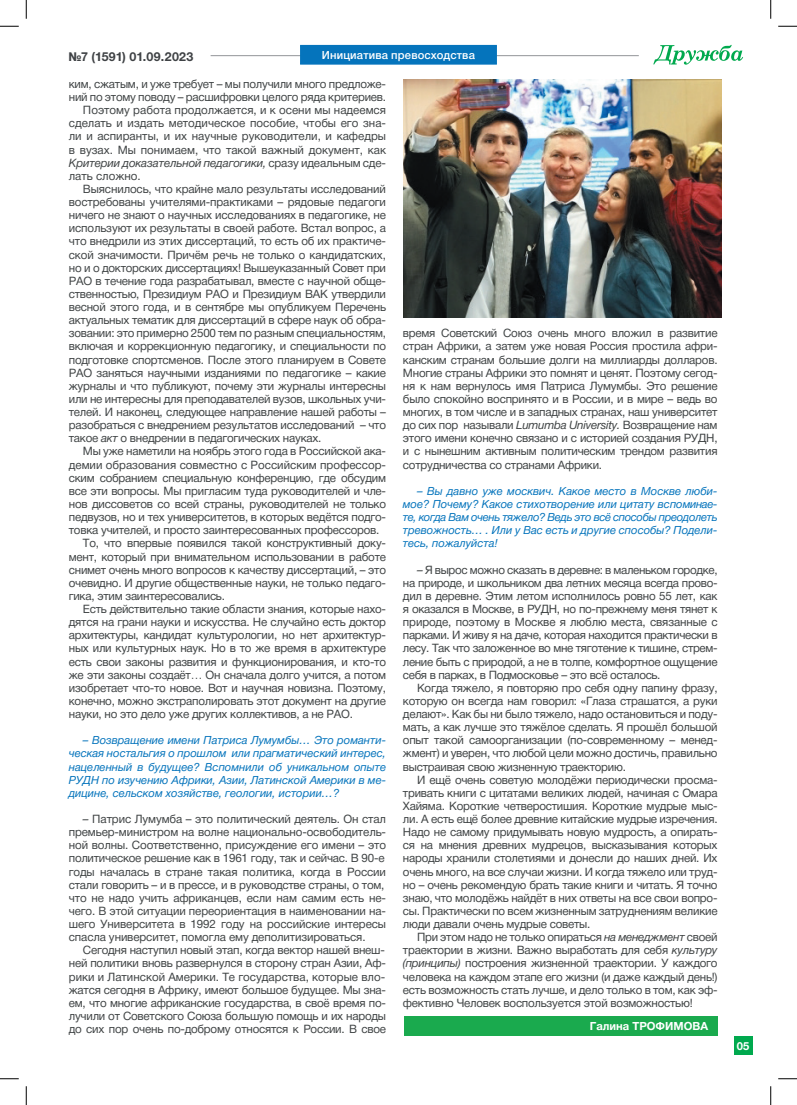
<style>
.page{position:relative;width:797px;height:1105px;background:#fff}
.page>*{position:absolute;margin:0;border:0;box-sizing:border-box;transform-origin:0 0}
.v_nomere_Zag{font:700 12.5px "Helvetica Neue Cyr";letter-spacing:.02em;color:#3f4245}
.Interview_text01{font:11.62px/13.1px "Helvetica Neue Cyr";letter-spacing:-.02em;color:#404445;text-align:justify}
.Interview_text01-2{font:11.62px "Helvetica Neue Cyr";color:#404445}
.Interview_text01-3{font:italic 11.25px/13.1px "Helvetica Neue Cyr";color:#0574bc;text-align:justify}
.Podpis{font:500 11.25px "Helvetica Neue Cyr";letter-spacing:.015em;color:#fff}
.Interview_text01-4{font:700 11.25px "Helvetica Neue Cyr";color:#fff}
.s1{font-style:italic}
</style>
<div class="page">
<div style="left:404px;top:1017px;width:313px;height:19px;background:#1aaa4e"></div>
<div style="left:734px;top:1036px;width:18px;height:19px;background:#00a94e"></div>
<svg style="left:653px;top:45px;width:90px;height:20px"></svg>
<hr style="left:211px;top:55px;width:428px;height:1px;background:#939598">
<div style="left:300px;top:45px;width:197px;height:20px;background:#0574bc;border:1px solid #0574bc"></div>
<img style="left:404px;top:79px;width:317px;height:238px">
<svg style="left:0;top:25px;width:19px;height:2px"></svg>
<svg style="left:778px;top:25px;width:19px;height:2px"></svg>
<svg style="left:0;top:1078px;width:19px;height:1px"></svg>
<svg style="left:778px;top:1078px;width:19px;height:1px"></svg>
<svg style="left:25px;top:0;width:2px;height:19px"></svg>
<svg style="left:25px;top:1086px;width:2px;height:19px"></svg>
<svg style="left:770px;top:0;width:1px;height:19px"></svg>
<svg style="left:770px;top:1086px;width:1px;height:19px"></svg>
<p class="v_nomere_Zag" style="left:69px;top:50px;width:126px">№7 (1591) 01.09.2023</p>
<p class="Podpis" style="left:322px;top:49px;width:154px">Инициатива превосходства</p>
<p class="Interview_text01" style="left:69px;top:77px;width:319px">ким, сжатым, и уже требует – мы получили много предложе&shy;ний по этому поводу – расшифровки целого ряда критериев.</p>
<p class="Interview_text01" style="left:69px;top:104px;width:319px;text-indent:14px">Поэтому работа продолжается, и к осени мы надеемся сделать и издать методическое пособие, чтобы его зна&shy;ли и аспиранты, и их научные руководители, и кафедры в вузах. Мы понимаем, что такой важный документ, как <span class="s1">Критерии доказательной педагогики,</span> сразу идеальным сде-</p>
<p class="Interview_text01-2" style="left:69px;top:169px;width:73px">лать сложно.</p>
<p class="Interview_text01" style="left:69px;top:182px;width:319px;text-indent:14px">Выяснилось, что крайне мало результаты исследований востребованы учителями-практиками – рядовые педагоги ничего не знают о научных исследованиях в педагогике, не используют их результаты в своей работе. Встал вопрос, а что внедрили из этих диссертаций, то есть об их практиче&shy;ской значимости. Причём речь не только о кандидатских, но и о докторских диссертациях! Вышеуказанный Совет при РАО в течение года разрабатывал, вместе с научной обще&shy;ственностью, Президиум РАО и Президиум ВАК утвердили весной этого года, и в сентябре мы опубликуем Перечень актуальных тематик для диссертаций в сфере наук об обра&shy;зовании: это примерно 2500 тем по разным специальностям, включая и коррекционную педагогику, и специальности по подготовке спортсменов. После этого планируем в Совете РАО заняться научными изданиями по педагогике – какие журналы и что публикуют, почему эти журналы интересны или не интересны для преподавателей вузов, школьных учи&shy;телей. И наконец, следующее направление нашей работы – разобраться с внедрением результатов исследований – что такое <span class="s1">акт</span> о внедрении в педагогических науках.</p>
<p class="Interview_text01" style="left:69px;top:445px;width:319px;text-indent:14px">Мы уже наметили на ноябрь этого года в Российской ака&shy;демии образования совместно с Российским профессор&shy;ским собранием специальную конференцию, где обсудим все эти вопросы. Мы пригласим туда руководителей и чле&shy;нов диссоветов со всей страны, руководителей не только педвузов, но и тех университетов, в которых ведётся подго&shy;товка учителей, и просто заинтересованных профессоров.</p>
<p class="Interview_text01" style="left:69px;top:537px;width:319px;text-indent:14px">То, что впервые появился такой конструктивный доку&shy;мент, который при внимательном использовании в работе снимет очень много вопросов к качеству диссертаций, – это очевидно. И другие общественные науки, не только педаго&shy;гика, этим заинтересовались.</p>
<p class="Interview_text01" style="left:69px;top:602px;width:319px;text-indent:14px">Есть действительно такие области знания, которые нахо&shy;дятся на грани науки и искусства. Не случайно есть доктор архитектуры, кандидат культурологии, но нет архитектур&shy;ных или культурных наук. Но в то же время в архитектуре есть свои законы развития и функционирования, и кто-то же эти законы создаёт… Он сначала долго учится, а потом изобретает что-то новое. Вот и научная новизна. Поэтому, конечно, можно экстраполировать этот документ на другие науки, но это дело уже других коллективов, а не РАО.</p>
<p class="Interview_text01-3" style="left:69px;top:734px;width:319px;text-indent:14px">– Возвращение имени Патриса Лумумбы… Это романти&shy;ческая ностальгия о прошлом или прагматический интерес, нацеленный в будущее? Вспомнили об уникальном опыте РУДН по изучению Африки, Азии, Латинской Америки в ме&shy;дицине, сельском хозяйстве, геологии, истории…?</p>
<p class="Interview_text01" style="left:69px;top:812px;width:319px;text-indent:14px"><span class="s1">–</span> Патрис Лумумба – это политический деятель. Он стал премьер-министром на волне национально-освободитель&shy;ной волны. Соответственно, присуждение его имени – это политическое решение как в 1961 году, так и сейчас. В 90-е</p>
<p class="Interview_text01" style="left:69px;top:865px;width:319px">годы началась в стране такая политика, когда в России стали говорить – и в прессе, и в руководстве страны, о том,</p>
<p class="Interview_text01" style="left:69px;top:891px;width:319px">что не надо учить африканцев, если нам самим есть не&shy;чего. В этой ситуации переориентация в наименовании на&shy;шего Университета в 1992 году на российские интересы спасла университет, помогла ему деполитизироваться.</p>
<p class="Interview_text01" style="left:83px;top:944px;width:303px">Сегодня наступил новый этап, когда вектор нашей внеш-</p>
<p class="Interview_text01" style="left:69px;top:957px;width:319px">ней политики вновь развернулся в сторону стран Азии, Аф&shy;рики и Латинской Америки. Те государства, которые вло-</p>
<p class="Interview_text01" style="left:69px;top:983px;width:319px">жатся сегодня в Африку, имеют большое будущее. Мы зна&shy;ем, что многие африканские государства, в своё время по&shy;лучили от Советского Союза большую помощь и их народы до сих пор очень по-доброму относятся к России. В свое</p>
<p class="Interview_text01" style="left:403px;top:327px;width:316px">время Советский Союз очень много вложил в развитие стран Африки, а затем уже новая Россия простила афри&shy;канским странам большие долги на миллиарды долларов.<br>Многие страны Африки это помнят и ценят. Поэтому сегод&shy;ня к нам вернулось имя Патриса Лумумбы. Это решение было спокойно воспринято и в России, и в мире – ведь во многих, в том числе и в западных странах, наш университет до сих пор называли <span class="s1">Lumumba University.</span> Возвращение нам этого имени конечно связано и с историей создания РУДН, и с нынешним активным политическим трендом развития сотрудничества со странами Африки.</p>
<p class="Interview_text01-3" style="left:403px;top:484px;width:316px;text-indent:14px">– Вы давно уже москвич. Какое место в Москве люби&shy;мое? Почему? Какое стихотворение или цитату вспоминае&shy;те, когда Вам очень тяжело? Ведь это всё способы преодолеть</p>
<p class="Interview_text01-3" style="left:403px;top:524px;width:316px">тревожность… . Или у Вас есть и другие способы? Подели&shy;тесь, пожалуйста!</p>
<p class="Interview_text01" style="left:403px;top:563px;width:316px;text-indent:14px"><span class="s1">–</span> Я вырос можно сказать в деревне: в маленьком городке, на природе, и школьником два летних месяца всегда прово&shy;дил в деревне. Этим летом исполнилось ровно 55 лет, как я оказался в Москве, в РУДН, но по-прежнему меня тянет к природе, поэтому в Москве я люблю места, связанные с парками. И живу я на даче, которая находится практически в лесу. Так что заложенное во мне тяготение к тишине, стрем&shy;ление быть с природой, а не в толпе, комфортное ощущение себя в парках, в Подмосковье – это всё осталось.</p>
<p class="Interview_text01" style="left:403px;top:681px;width:316px;text-indent:14px">Когда тяжело, я повторяю про себя одну папину фразу, которую он всегда нам говорил: «Глаза страшатся, а руки делают». Как бы ни было тяжело, надо остановиться и поду&shy;мать, а как лучше это тяжёлое сделать. Я прошёл большой опыт такой самоорганизации (по-современному – менед&shy;жмент) и уверен, что любой цели можно достичь, правильно выстраивая свою жизненную траекторию.</p>
<p class="Interview_text01" style="left:403px;top:773px;width:316px;text-indent:14px">И ещё очень советую молодёжи периодически просма&shy;тривать книги с цитатами великих людей, начиная с Омара Хайяма. Короткие четверостишия. Короткие мудрые мыс&shy;ли. А есть ещё более древние китайские мудрые изречения.<br>Надо не самому придумывать новую мудрость, а опирать&shy;ся на мнения древних мудрецов, высказывания которых народы хранили столетиями и донесли до наших дней. Их очень много, на все случаи жизни. И когда тяжело или труд&shy;но – очень рекомендую брать такие книги и читать. Я точно знаю, что молодёжь найдёт в них ответы на все свои вопро&shy;сы. Практически по всем жизненным затруднениям великие люди давали очень мудрые советы.</p>
<p class="Interview_text01" style="left:403px;top:931px;width:316px;text-indent:14px">При этом надо не только опираться <span class="s1">на менеджмент</span> своей траектории в жизни. Важно выработать для себя <span class="s1">культуру (принципы)</span> построения жизненной траектории. У каждого человека на каждом этапе его жизни (и даже каждый день!) есть возможность стать лучше, и дело только в том, как эф&shy;фективно Человек воспользуется этой возможностью!</p>
<p class="Interview_text01-4" style="left:590px;top:1020px;width:120px">Галина ТРОФИМОВА</p>
<p class="Interview_text01-4" style="left:737px;top:1039px;width:14px">05</p>
</div>
